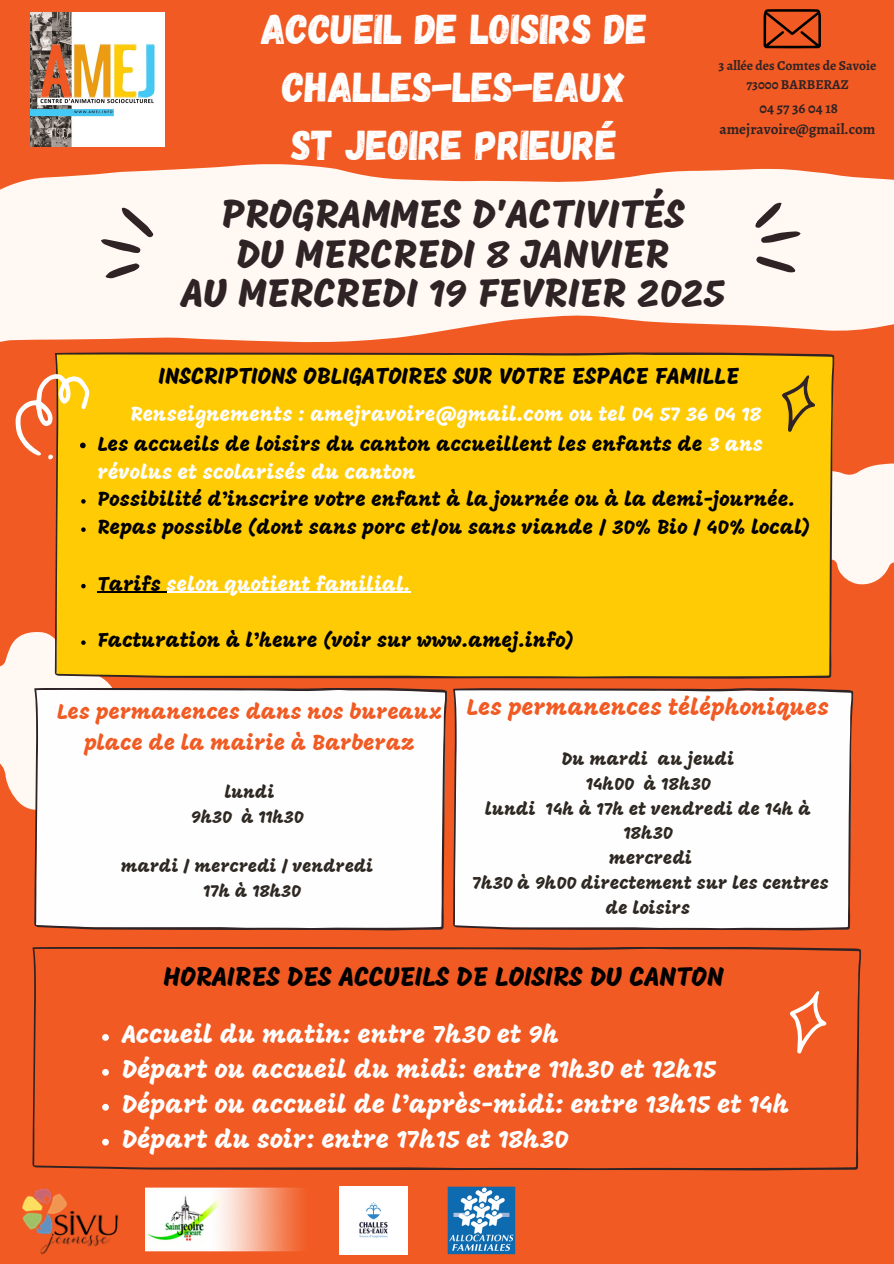
<style>
.page{position:relative;width:894px;height:1264px;background:#fff}
.page>*{position:absolute;margin:0;border:0;box-sizing:border-box;transform-origin:0 0}
.t1{font:41.7px/58.2px "Gagalin";color:#fefefe;text-align:center}
.t2{font:40.35px/39.3px "Mogra";color:#2f2325;text-align:center}
.t3{font:27.15px "Mogra";color:#000}
.t4{font:25.65px "Mogra";color:#fefefe}
.t5{font:23.25px "Mogra";color:#000}
.t6{font:23.1px "Mogra";color:#f15a22}
.t7{font:21.6px/30px "Mogra";color:#f15a22;text-align:center}
.t8{font:20.4px/28.2px "Mogra";color:#000}
.t9{font:20.25px "Mogra";color:#000}
.t10{font:20.25px "Mogra";color:#fefefe}
.t11{font:18px/24.9px "Mogra";color:#2e2822;text-align:center}
.t12{font:17.7px "Mogra";color:#2e2822}
.t13{font:700 15px/21px "Alegreya";color:#2f2325;text-align:center}
.t14{font:700 13.65px/19px "Alegreya";color:#2f2325;text-align:center}
.s1{color:#fefefe}
.s2{color:#000}
</style>
<div class="page">
<div style="left:0;top:0;width:893px;height:1263px;background:#f15a22"></div>
<div style="left:34px;top:688px;width:412px;height:242px;background:#fefefe"></div>
<div style="left:453px;top:688px;width:400px;height:242px;background:#fefefe"></div>
<svg style="left:0;top:164px;width:893px;height:203px;fill:#fff8f3"></svg>
<svg style="left:739px;top:197px;width:81px;height:83px;background:#e8e0dc"></svg>
<div style="left:55px;top:352px;width:779px;height:326px;background:#ffcb05"></div>
<svg style="left:32px;top:947px;width:828px;height:223px"></svg>
<svg style="left:772px;top:370px;width:121px;height:240px"></svg>
<svg style="left:78px;top:202px;width:87px;height:85px;background:#e9e2dd"></svg>
<svg style="left:780px;top:985px;width:53px;height:73px"></svg>
<img style="left:31px;top:13px;width:134px;height:134px">
<img style="left:22px;top:1188px;width:97px;height:66px">
<img style="left:447px;top:1186px;width:68px;height:68px">
<svg style="left:763px;top:9px;width:57px;height:39px"></svg>
<img style="left:146px;top:1187px;width:156px;height:65px">
<img style="left:339px;top:1186px;width:69px;height:68px">
<svg style="left:0;top:362px;width:110px;height:106px"></svg>
<svg style="left:81px;top:499px;width:5px;height:4px"></svg>
<svg style="left:81px;top:527px;width:5px;height:5px"></svg>
<svg style="left:81px;top:584px;width:5px;height:4px"></svg>
<hr style="left:98px;top:592px;width:69px;height:1px;background:#000">
<hr style="left:167px;top:592px;width:243px;height:1px;background:#fefefe">
<svg style="left:0;top:632px;width:119px;height:179px;background:#f7e7ca"></svg>
<svg style="left:102px;top:1034px;width:7px;height:6px"></svg>
<svg style="left:102px;top:1068px;width:7px;height:7px"></svg>
<svg style="left:102px;top:1103px;width:7px;height:7px"></svg>
<svg style="left:102px;top:1138px;width:7px;height:7px"></svg>
<p class="t1" style="left:261px;top:-2px;width:388px">ACCUEIL DE LOISIRS DE<br>CHALLES-LES-EAUX<br>ST JEOIRE PRIEURÉ</p>
<p class="t14" style="left:718px;top:56px;width:159px">3 allée des Comtes de Savoie<br>73000 BARBERAZ</p>
<p class="t13" style="left:719px;top:97px;width:157px">04 57 36 04 18 amejravoire@gmail.com</p>
<h2 class="t2" style="left:181px;top:198px;width:545px">PROGRAMMES D'ACTIVITÉS<br>DU MERCREDI 8 JANVIER<br>AU MERCREDI 19 FEVRIER 2025</h2>
<p class="t5" style="left:158px;top:366px;width:582px">INSCRIPTIONS OBLIGATOIRES SUR VOTRE ESPACE FAMILLE</p>
<p class="t10" style="left:130px;top:406px;width:632px">Renseignements : amejravoire@gmail.com ou tel 04 57 36 04 18</p>
<p class="t8" style="left:98px;top:431px;width:666px">Les accueils de loisirs du canton accueillent les enfants de <span class="s1">3 ans révolus et scolarisés du canton</span></p>
<p class="t9" style="left:98px;top:490px;width:698px">Possibilité d’inscrire votre enfant à la journée ou à la demi-journée.</p>
<p class="t9" style="left:98px;top:519px;width:713px">Repas possible (dont sans porc et/ou sans viande / 30% Bio / 40% local)</p>
<p class="t10" style="left:98px;top:575px;width:314px"><span class="s2">Tarifs</span> selon quotient familial.</p>
<h1 class="t9" style="left:98px;top:632px;width:477px">Facturation à l’heure (voir sur www.amej.info)</h1>
<p class="t7" style="left:57px;top:699px;width:386px">Les permanences dans nos bureaux place de la mairie à Barberaz</p>
<p class="t12" style="left:225px;top:784px;width:51px">lundi</p>
<h5 class="t12" style="left:191px;top:809px;width:114px">9h30 à 11h30</h5>
<p class="t12" style="left:121px;top:858px;width:254px">mardi / mercredi / vendredi</p>
<p class="t12" style="left:203px;top:883px;width:99px">17h à 18h30</p>
<p class="t6" style="left:467px;top:697px;width:364px">Les permanences téléphoniques</p>
<p class="t11" style="left:561px;top:747px;width:174px">Du mardi au jeudi</p>
<p class="t11" style="left:585px;top:772px;width:126px">14h00 à 18h30</p>
<h5 class="t11" style="left:485px;top:797px;width:327px">lundi 14h à 17h et vendredi de 14h à<br>18h30</h5>
<p class="t11" style="left:609px;top:847px;width:85px">mercredi</p>
<p class="t11" style="left:472px;top:872px;width:358px">7h30 à 9h00 directement sur les centres de loisirs</p>
<p class="t3" style="left:163px;top:965px;width:561px">HORAIRES DES ACCUEILS DE LOISIRS DU CANTON</p>
<h6 class="t4" style="left:122px;top:1023px;width:438px">Accueil du matin: entre 7h30 et 9h</h6>
<p class="t4" style="left:122px;top:1058px;width:595px">Départ ou accueil du midi: entre 11h30 et 12h15</p>
<p class="t4" style="left:122px;top:1093px;width:668px">Départ ou accueil de l’après-midi: entre 13h15 et 14h</p>
<p class="t4" style="left:122px;top:1128px;width:447px">Départ du soir: entre 17h15 et 18h30</p>
</div>
